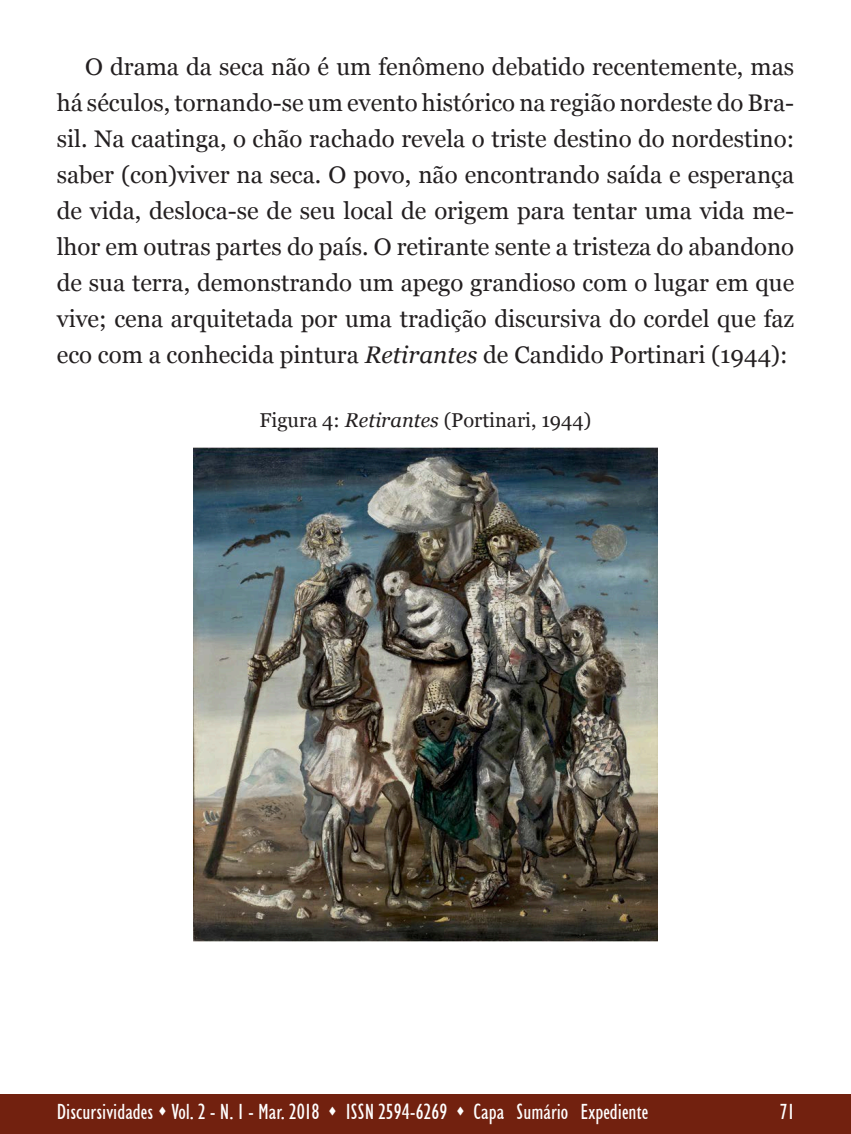
<style>
.page{position:relative;width:851px;height:1134px;background:#fff}
.page>*{position:absolute;margin:0;border:0;box-sizing:border-box;transform-origin:0 0}
.t1{font:24px/36px "Georgia";color:#231f20;text-align:justify}
.t2{font:condensed 22px "Humanist 521 BT";color:#fff}
.t3{font:20px "Georgia";color:#231f20}
.s1{font-style:italic}
</style>
<div class="page">
<div style="left:0;top:1094px;width:850px;height:40px;background:#72210f"></div>
<img style="left:193px;top:448px;width:464px;height:493px">
<p class="t1" style="left:57px;top:49px;width:739px;text-indent:28px">O drama da seca não é um fenômeno debatido recentemente, mas há séculos, tornando-se um evento histórico na região nordeste do Bra&shy;sil. Na caatinga, o chão rachado revela o triste destino do nordestino: saber (con)viver na seca. O povo, não encontrando saída e esperança de vida, desloca-se de seu local de origem para tentar uma vida me&shy;lhor em outras partes do país. O retirante sente a tristeza do abandono de sua terra, demonstrando um apego grandioso com o lugar em que vive; cena arquitetada por uma tradição discursiva do cordel que faz eco com a conhecida pintura <span class="s1">Retirantes</span> de Candido Portinari (1944):</p>
<p class="t3" style="left:259px;top:408px;width:333px">Figura 4: <span class="s1">Retirantes</span> (Portinari, 1944)</p>
<p class="t2" style="left:57px;top:1099px;width:593px">Discursividades ▲ Vol. 2 - N. 1 - Mar. 2018 ▲ ISSN 2594-6269 ▲ Capa Sumário Expediente</p>
<p class="t2" style="left:780px;top:1099px;width:15px">71</p>
</div>
